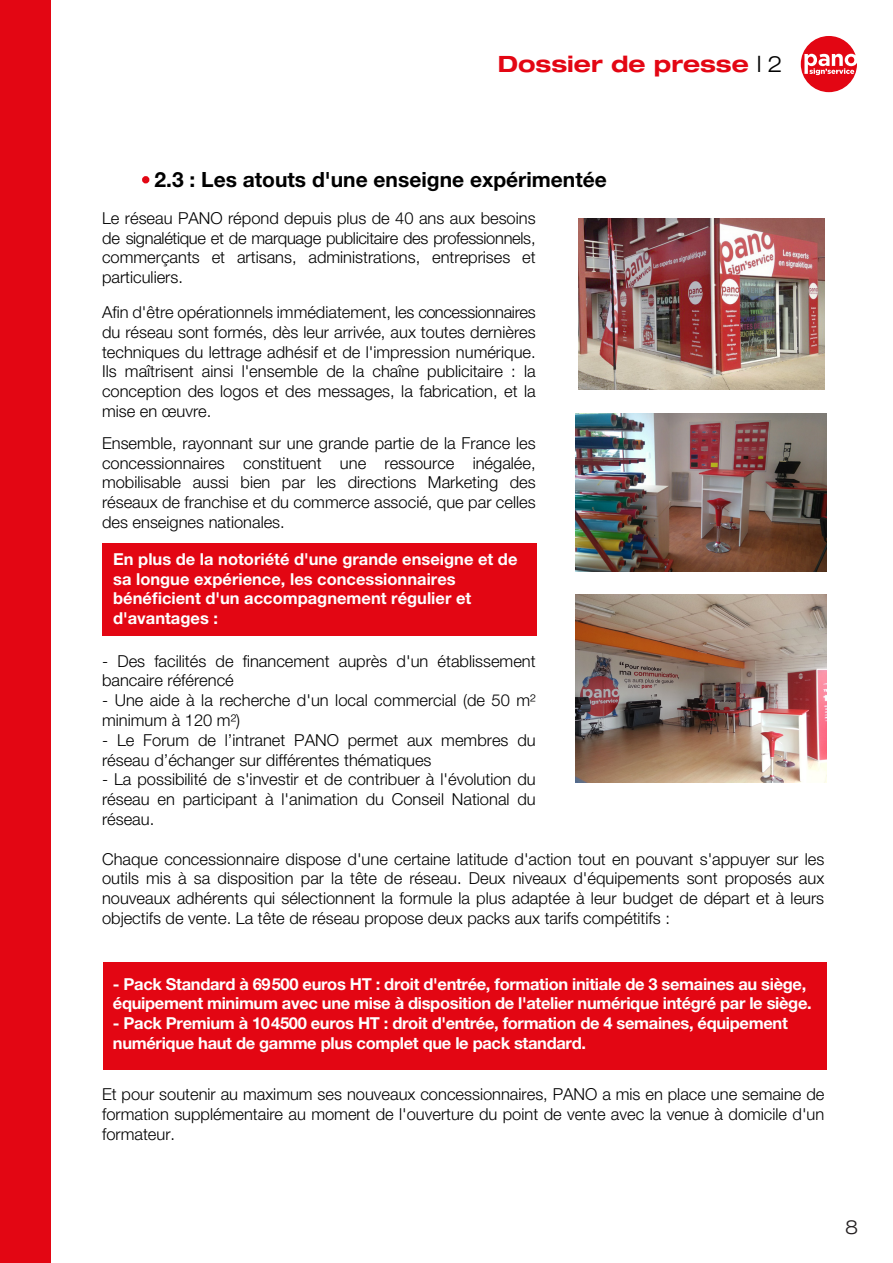
<style>
.page{position:relative;width:893px;height:1263px;background:#fff}
.page>*{position:absolute;margin:0;border:0;box-sizing:border-box;transform-origin:0 0}
.t1{font:700 expanded 22.5px "Helvetica Neue";color:#e30613}
.t2{font:700 21px "Helvetica Neue LT Std";color:#000}
.t3{font:300 expanded 19.5px "Helvetica Neue LT Std";color:#231f20}
.t4{font:300 16.5px/19.8px "Helvetica Neue LT Std";color:#000;text-align:justify}
.t5{font:700 16.5px/19.8px "Helvetica Neue LT Std";letter-spacing:-.02em;color:#fff}
.t6{font:700 16.5px/19.8px "Helvetica Neue LT Std";color:#fff}
.s1{font-family:"Helvetica Neue LT Std";font-weight:300;color:#010101}
.s2{font-weight:300;font-size:24px;color:#c10e1a}
</style>
<div class="page">
<div style="left:102px;top:543px;width:434px;height:92px;background:#e30613"></div>
<div style="left:142px;top:176px;width:7px;height:7px;border:4px solid #e30613;border-radius:50%"></div>
<img style="left:575px;top:413px;width:252px;height:159px">
<img style="left:575px;top:594px;width:251px;height:188px">
<img style="left:578px;top:219px;width:246px;height:170px">
<div style="left:103px;top:963px;width:724px;height:107px;background:#e30613"></div>
<svg style="left:801px;top:36px;width:56px;height:56px"></svg>
<div style="left:0;top:0;width:50px;height:1263px;background:#e30613"></div>
<h1 class="t1" style="left:498px;top:50px;width:286px">Dossier de presse <span class="s1">l 2</span></h1>
<p class="t2" style="left:142px;top:167px;width:466px"><span class="s2">·</span> 2.3 : Les atouts d'une enseigne expérimentée</p>
<p class="t4" style="left:102px;top:208px;width:435px">Le réseau PANO répond depuis plus de 40 ans aux besoins de signalétique et de marquage publicitaire des professionnels, commerçants et artisans, administrations, entreprises et particuliers.</p>
<p class="t4" style="left:102px;top:302px;width:435px">Afin d'être opérationnels immédiatement, les concessionnaires du réseau sont formés, dès leur arrivée, aux toutes dernières techniques du lettrage adhésif et de l'impression numérique.<br>Ils maîtrisent ainsi l'ensemble de la chaîne publicitaire : la conception des logos et des messages, la fabrication, et la mise en œuvre.</p>
<p class="t4" style="left:102px;top:433px;width:435px">Ensemble, rayonnant sur une grande partie de la France les concessionnaires constituent une ressource inégalée, mobilisable aussi bien par les directions Marketing des réseaux de franchise et du commerce associé, que par celles des enseignes nationales.</p>
<p class="t6" style="left:113px;top:549px;width:406px">En plus de la notoriété d'une grande enseigne et de sa longue expérience, les concessionnaires bénéficient d'un accompagnement régulier et d'avantages :</p>
<p class="t4" style="left:102px;top:650px;width:435px">- Des facilités de financement auprès d'un établissement bancaire référencé</p>
<p class="t4" style="left:102px;top:690px;width:435px">- Une aide à la recherche d'un local commercial (de 50 m² minimum à 120 m²)</p>
<p class="t4" style="left:102px;top:730px;width:435px">- Le Forum de l’intranet PANO permet aux membres du réseau d’échanger sur différentes thématiques</p>
<p class="t4" style="left:102px;top:769px;width:435px">- La possibilité de s'investir et de contribuer à l'évolution du réseau en participant à l'animation du Conseil National du réseau.</p>
<p class="t4" style="left:102px;top:848px;width:724px">Chaque concessionnaire dispose d'une certaine latitude d'action tout en pouvant s'appuyer sur les outils mis à sa disposition par la tête de réseau. Deux niveaux d'équipements sont proposés aux nouveaux adhérents qui sélectionnent la formule la plus adaptée à leur budget de départ et à leurs objectifs de vente. La tête de réseau propose deux packs aux tarifs compétitifs :</p>
<p class="t5" style="left:113px;top:973px;width:700px">- Pack Standard à 69500 euros HT : droit d'entrée, formation initiale de 3 semaines au siège, équipement minimum avec une mise à disposition de l'atelier numérique intégré par le siège.</p>
<p class="t5" style="left:113px;top:1013px;width:676px">- Pack Premium à 104500 euros HT : droit d'entrée, formation de 4 semaines, équipement numérique haut de gamme plus complet que le pack standard.</p>
<p class="t4" style="left:102px;top:1084px;width:724px">Et pour soutenir au maximum ses nouveaux concessionnaires, PANO a mis en place une semaine de formation supplémentaire au moment de l'ouverture du point de vente avec la venue à domicile d'un formateur.</p>
<p class="t3" style="left:845px;top:1216px;width:15px">8</p>
</div>
